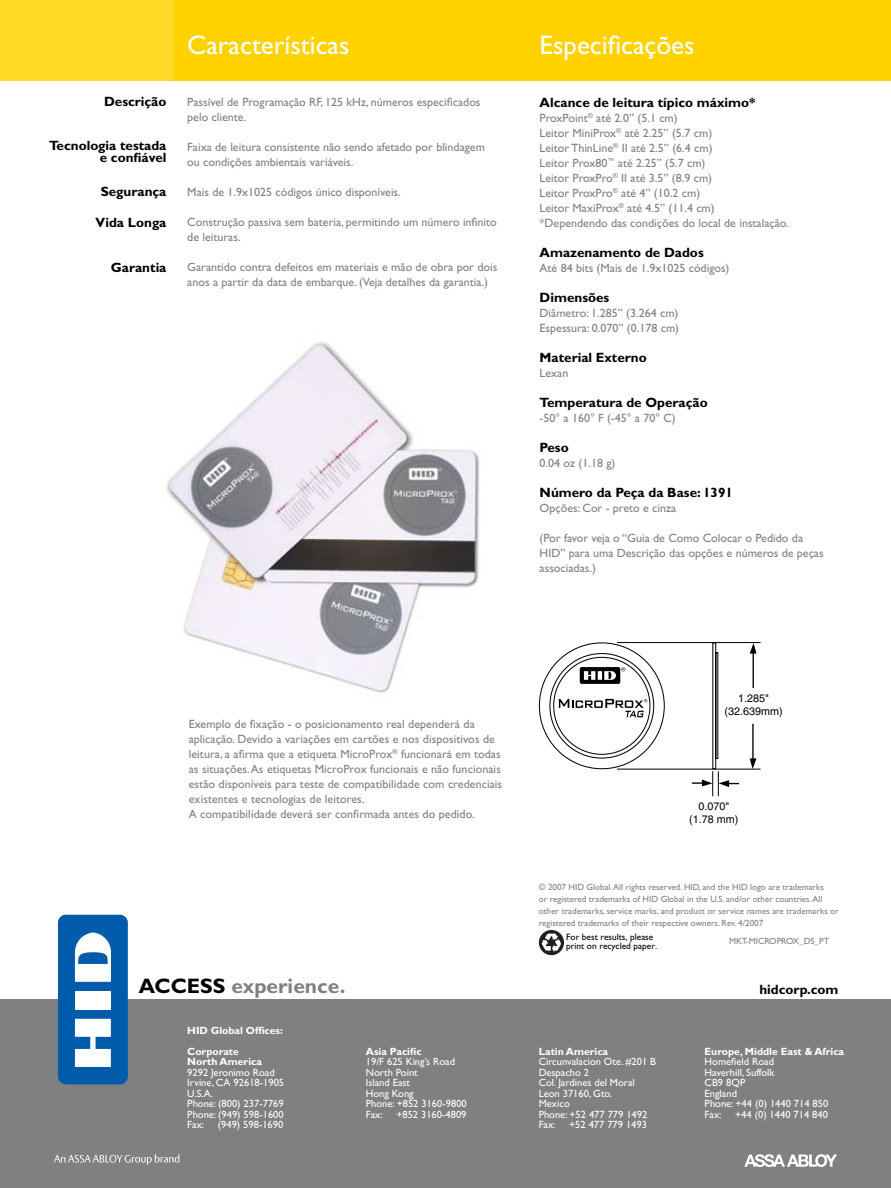
<style>
.page{position:relative;width:891px;height:1188px;background:#fff}
.page>*{position:absolute;margin:0;border:0;box-sizing:border-box;transform-origin:0 0}
.t1{font:27px "Gill Sans";color:#fff}
.t2{font:700 21px "Gill Sans";color:#7e8082}
.t3{font:700 13.5px/12px "Gill Sans";color:#000;text-align:right}
.t4{font:12px/15px "Gill Sans";color:#7e8082}
.t5{font:10.95px/12.9px "Helvetica";color:#000;text-align:center}
.t6{font:10.5px/10.5px "Gill Sans";color:#fff}
.t7{font:700 10.5px/21px "Gill Sans";color:#fff}
.t8{font:9.3px/9.4px "Gill Sans";color:#000}
.t9{font:9px/12px "Gill Sans";color:#7e8082}
.s1{color:#000}
</style>
<div class="page">
<div style="left:0;top:0;width:187px;height:81px;background:#ffd926"></div>
<div style="left:175px;top:0;width:716px;height:81px;background:#ffd200"></div>
<div style="left:0;top:1000px;width:891px;height:188px;background:#7e8082"></div>
<div style="left:58px;top:915px;width:70px;height:169px;background:#005bab;border-radius:8px"></div>
<div style="left:75px;top:991px;width:36px;height:18px;background:#fff"></div>
<svg style="left:75px;top:1019px;width:36px;height:48px"></svg>
<svg style="left:75px;top:932px;width:36px;height:50px"></svg>
<svg style="left:539px;top:642px;width:126px;height:128px"></svg>
<div style="left:715px;top:652px;width:3px;height:107px;border:1px solid #000"></div>
<hr style="left:617px;top:642px;width:144px;height:1px;background:#000">
<hr style="left:617px;top:769px;width:144px;height:1px;background:#000">
<svg style="left:750px;top:758px;width:7px;height:11px"></svg>
<hr style="left:752px;top:724px;width:2px;height:36px;background:#000">
<svg style="left:750px;top:643px;width:7px;height:11px"></svg>
<hr style="left:753px;top:652px;width:1px;height:36px;background:#000">
<svg style="left:692px;top:771px;width:47px;height:25px"></svg>
<img style="left:167px;top:342px;width:313px;height:351px">
<svg style="left:539px;top:930px;width:25px;height:25px"></svg>
<svg style="left:542px;top:934px;width:19px;height:18px"></svg>
<svg style="left:54px;top:1154px;width:125px;height:11px"></svg>
<svg style="left:744px;top:1154px;width:93px;height:13px"></svg>
<p class="t3" style="left:104px;top:96px;width:64px">Descrição</p>
<p class="t3" style="left:49px;top:140px;width:119px">Tecnologia testada e confiável</p>
<p class="t3" style="left:101px;top:186px;width:67px">Segurança</p>
<p class="t3" style="left:96px;top:216px;width:72px">Vida Longa</p>
<p class="t3" style="left:111px;top:261px;width:57px">Garantia</p>
<h1 class="t1" style="left:187px;top:29px;width:164px">Características</h1>
<p class="t4" style="left:187px;top:94px;width:295px">Passível de Programação RF, 125 kHz, números especificados pelo cliente.</p>
<p class="t4" style="left:187px;top:139px;width:299px">Faixa de leitura consistente não sendo afetado por blindagem ou condições ambientais variáveis.</p>
<p class="t4" style="left:187px;top:184px;width:215px">Mais de 1.9x1025 códigos único disponíveis.</p>
<p class="t4" style="left:187px;top:214px;width:311px">Construção passiva sem bateria, permitindo um número infinito de leituras.</p>
<p class="t4" style="left:187px;top:259px;width:312px">Garantido contra defeitos em materiais e mão de obra por dois anos a partir da data de embarque. (Veja detalhes da garantia.)</p>
<h1 class="t1" style="left:540px;top:29px;width:156px">Especificações</h1>
<p class="t3" style="left:540px;top:96px;width:217px">Alcance de leitura típico máximo*</p>
<p class="t4" style="left:540px;top:110px;width:251px">ProxPoint<sup>®</sup> até 2.0” (5.1 cm)<br>Leitor MiniProx<sup>®</sup> até 2.25” (5.7 cm)<br>Leitor ThinLine<sup>®</sup> II até 2.5” (6.4 cm)<br>Leitor Prox80<sup>™</sup> até 2.25” (5.7 cm)<br>Leitor ProxPro<sup>®</sup> II até 3.5” (8.9 cm)<br>Leitor ProxPro<sup>®</sup> até 4” (10.2 cm)<br>Leitor MaxiProx<sup>®</sup> até 4.5” (11.4 cm)<br>*Dependendo das condições do local de instalação.</p>
<p class="t3" style="left:540px;top:246px;width:166px">Amazenamento de Dados</p>
<p class="t4" style="left:540px;top:260px;width:191px">Até 84 bits (Mais de 1.9x1025 códigos)</p>
<p class="t3" style="left:540px;top:291px;width:71px">Dimensões</p>
<p class="t4" style="left:540px;top:305px;width:141px">Diâmetro: 1.285” (3.264 cm)<br>Espessura: 0.070” (0.178 cm)</p>
<p class="t3" style="left:540px;top:351px;width:109px">Material Externo</p>
<p class="t4" style="left:540px;top:365px;width:30px">Lexan</p>
<p class="t3" style="left:540px;top:396px;width:170px">Temperatura de Operação</p>
<p class="t4" style="left:540px;top:410px;width:138px">-50° a 160° F (-45° a 70° C)</p>
<p class="t3" style="left:540px;top:441px;width:31px">Peso</p>
<p class="t4" style="left:540px;top:455px;width:77px">0.04 oz (1.18 g)</p>
<p class="t3" style="left:540px;top:486px;width:195px">Número da Peça da Base: 1391</p>
<p class="t4" style="left:540px;top:500px;width:138px">Opções: Cor - preto e cinza</p>
<p class="t4" style="left:540px;top:530px;width:286px">(Por favor veja o “Guia de Como Colocar o Pedido da<br>HID” para uma Descrição das opções e números de peças associadas.)</p>
<p class="t4" style="left:189px;top:716px;width:315px">Exemplo de fixação - o posicionamento real dependerá da aplicação. Devido a variações em cartões e nos dispositivos de leitura, a afirma que a etiqueta MicroProx<sup>®</sup> funcionará em todas as situações. As etiquetas MicroProx funcionais e não funcionais estão disponíveis para teste de compatibilidade com credenciais existentes e tecnologias de leitores.<br>A compatibilidade deverá ser confirmada antes do pedido.</p>
<h2 class="t2" style="left:139px;top:973px;width:208px"><span class="s1">ACCESS</span> experience.</h2>
<p class="t7" style="left:187px;top:1020px;width:97px">HID Global Offices:<br>Corporate</p>
<p class="t7" style="left:187px;top:1051px;width:76px">North America</p>
<p class="t6" style="left:187px;top:1067px;width:98px">9292 Jeronimo Road<br>Irvine, CA 92618-1905<br>U.S.A.<br>Phone: (800) 237-7769<br>Phone: (949) 598-1600<br>Fax:</p>
<p class="t6" style="left:218px;top:1119px;width:67px">(949) 598-1690</p>
<p class="t7" style="left:366px;top:1041px;width:57px">Asia Pacific</p>
<p class="t6" style="left:366px;top:1057px;width:103px">19/F 625 King’s Road<br>North Point<br>Island East<br>Hong Kong<br>Phone: +852 3160-9800<br>Fax:</p>
<p class="t6" style="left:396px;top:1109px;width:72px">+852 3160-4809</p>
<p class="t5" style="left:724px;top:692px;width:60px">1.285" (32.639mm)</p>
<p class="t5" style="left:689px;top:799px;width:51px">0.070" (1.78 mm)</p>
<p class="t9" style="left:539px;top:881px;width:301px">© 2007 HID Global. All rights reserved. HID, and the HID logo are trademarks<br>or registered trademarks of HID Global in the U.S. and/or other countries. All other trademarks, service marks, and product or service names are trademarks or registered trademarks of their respective owners. Rev. 4/2007</p>
<p class="t8" style="left:566px;top:932px;width:92px">For best results, please print on recycled paper.</p>
<p class="t9" style="left:729px;top:935px;width:102px">MKT-MICROPROX_DS_PT</p>
<p class="t7" style="left:539px;top:1041px;width:71px">Latin America</p>
<p class="t6" style="left:539px;top:1057px;width:119px">Circunvalacion Ote. #201 B<br>Despacho 2<br>Col. Jardines del Moral<br>Leon 37160, Gto.<br>Mexico<br>Phone: +52 477 779 1492<br>Fax:</p>
<p class="t6" style="left:569px;top:1120px;width:79px">+52 477 779 1493</p>
<p class="t3" style="left:759px;top:983px;width:81px">hidcorp.com</p>
<p class="t7" style="left:705px;top:1041px;width:141px">Europe, Middle East &amp; Africa</p>
<p class="t6" style="left:705px;top:1057px;width:125px">Homefield Road<br>Haverhill, Suffolk<br>CB9 8QP<br>England<br>Phone: +44 (0) 1440 714 850<br>Fax:</p>
<p class="t6" style="left:735px;top:1109px;width:94px">+44 (0) 1440 714 840</p>
</div>
